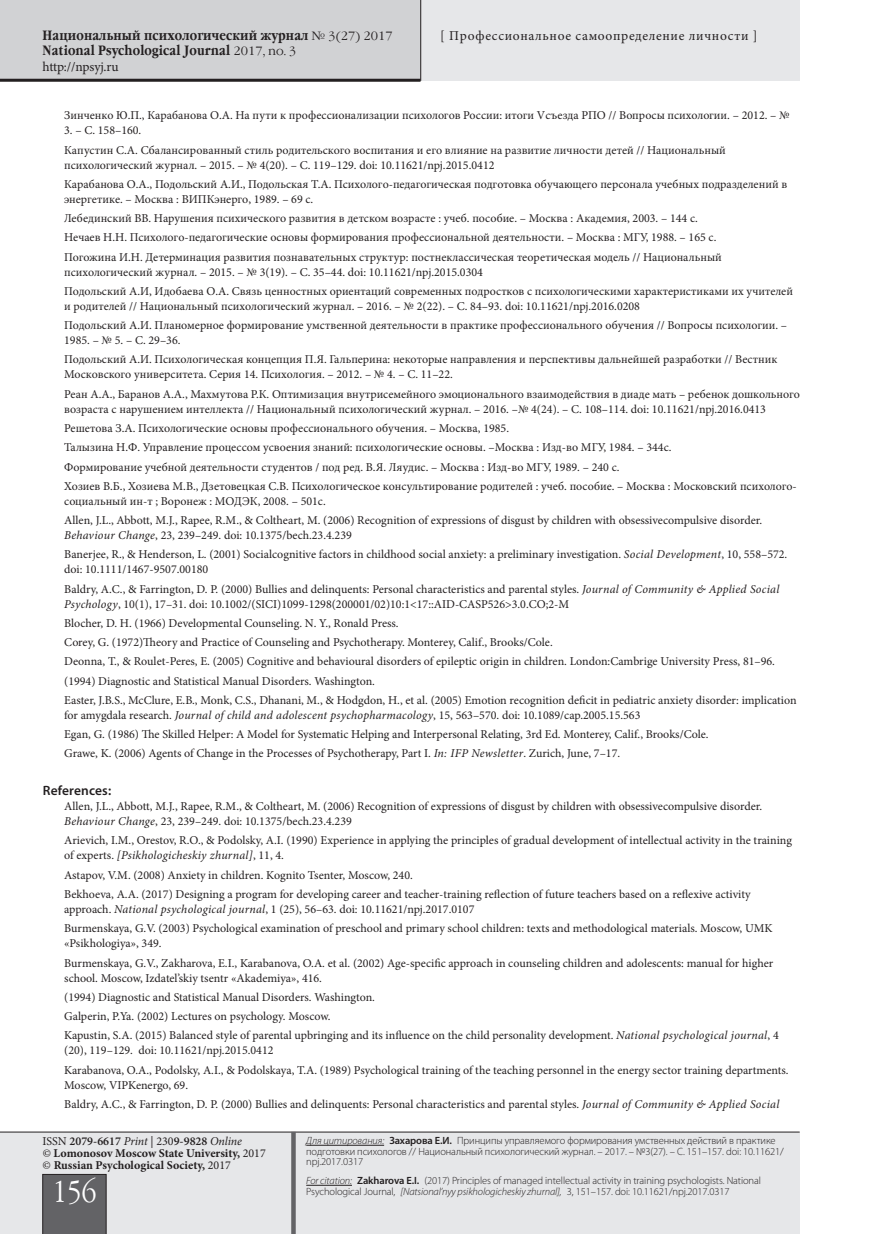
<style>
.page{position:relative;width:872px;height:1234px;background:#fff}
.page>*{position:absolute;margin:0;border:0;box-sizing:border-box;transform-origin:0 0}
.t1{font:30px "Garamond Narrow C";color:#fff}
.t2{font:700 13.5px/15px "Garamond Narrow C";letter-spacing:.01em;color:#231f20}
.t3{font:13.5px "Minion Pro";letter-spacing:.05em;color:#231f20}
.t4{font:13.5px "Minion Pro";letter-spacing:-.015em;color:#231f20}
.SubHeader___2nd_leve{font:600 13.5px "Myriad Pro";letter-spacing:.01em;color:#231f20}
.Reference{font:12px/15px "Minion Pro";color:#231f20}
.t5{font:700 12px/12px "Minion Pro";color:#231f20}
.t6{font:300 10.5px/10.5px "Myriad Pro";letter-spacing:-.01em;color:#231f20}
.s1{font-family:"Garamond C";font-weight:400;font-size:12px}
.s2{font-style:italic}
.s3{font-weight:400}
.s4{font-weight:600}
.s5{font-weight:400;font-style:italic}
</style>
<div class="page">
<div style="left:0;top:0;width:799px;height:81px;background:#e6e7e9"></div>
<div style="left:0;top:0;width:421px;height:79px;background:#d1d2d4"></div>
<div style="left:0;top:1132px;width:799px;height:101px;background:#e6e7e9"></div>
<hr style="left:0;top:1131px;width:799px;height:1px;background:#231f20">
<div style="left:43px;top:1173px;width:63px;height:60px;background:#636366"></div>
<hr style="left:0;top:79px;width:420px;height:3px;background:#231f20">
<div style="left:291px;top:1131px;width:5px;height:102px;background:#636366"></div>
<hr style="left:420px;top:0;width:1px;height:81px;background:#231f20">
<hr style="left:306px;top:1144px;width:78px;height:1px;background:#231f20">
<hr style="left:306px;top:1184px;width:46px;height:1px;background:#231f20">
<p class="t2" style="left:43px;top:28px;width:352px">Национальный психологический журнал <span class="s1">№ 3(27) 2017<br></span>National Psychological Journal <span class="s1">2017, no. 3</span></p>
<p class="t4" style="left:43px;top:57px;width:78px">http://npsyj.ru</p>
<p class="t3" style="left:440px;top:26px;width:319px">[ Профессиональное самоопределение личности ]</p>
<p class="Reference" style="left:64px;top:108px;width:727px">Зинченко Ю.П., Карабанова О.А. На пути к профессионализации психологов России: итоги Vсъезда РПО // Вопросы психологии. – 2012. – №</p>
<p class="Reference" style="left:64px;top:123px;width:79px">3. – С. 158–160.</p>
<p class="Reference" style="left:64px;top:142px;width:663px">Капустин С.А. Сбалансированный стиль родительского воспитания и его влияние на развитие личности детей // Национальный психологический журнал. – 2015. – № 4(20). – С. 119–129. doi: 10.11621/npj.2015.0412</p>
<p class="Reference" style="left:64px;top:176px;width:724px">Карабанова О.А., Подольский А.И., Подольская Т.А. Психолого-педагогическая подготовка обучающего персонала учебных подразделений в энергетике. – Москва : ВИПКэнерго, 1989. – 69 с.</p>
<p class="Reference" style="left:64px;top:211px;width:635px">Лебединский ВВ. Нарушения психического развития в детском возрасте : учеб. пособие. – Москва : Академия, 2003. – 144 с.</p>
<p class="Reference" style="left:64px;top:230px;width:654px">Нечаев Н.Н. Психолого-педагогические основы формирования профессиональной деятельности. – Москва : МГУ, 1988. – 165 с.</p>
<p class="Reference" style="left:64px;top:249px;width:659px">Погожина И.Н. Детерминация развития познавательных структур: постнеклассическая теоретическая модель // Национальный психологический журнал. – 2015. – № 3(19). – С. 35–44. doi: 10.11621/npj.2015.0304</p>
<p class="Reference" style="left:64px;top:283px;width:730px">Подольский А.И, Идобаева О.А. Связь ценностных ориентаций современных подростков с психологическими характеристиками их учителей и родителей // Национальный психологический журнал. – 2016. – № 2(22). – С. 84–93. doi: 10.11621/npj.2016.0208</p>
<p class="Reference" style="left:64px;top:318px;width:724px">Подольский А.И. Планомерное формирование умственной деятельности в практике профессионального обучения // Вопросы психологии. –<br>1985. – № 5. – С. 29–36.</p>
<p class="Reference" style="left:64px;top:352px;width:715px">Подольский А.И. Психологическая концепция П.Я. Гальперина: некоторые направления и перспективы дальнейшей разработки // Вестник<br>Московского университета. Серия 14. Психология. – 2012. – № 4. – С. 11–22.</p>
<p class="Reference" style="left:64px;top:386px;width:737px">Реан А.А., Баранов А.А., Махмутова Р.К. Оптимизация внутрисемейного эмоционального взаимодействия в диаде мать – ребенок дошкольного возраста с нарушением интеллекта // Национальный психологический журнал. – 2016. –№ 4(24). – С. 108–114. doi: 10.11621/npj.2016.0413</p>
<p class="Reference" style="left:64px;top:420px;width:446px">Решетова З.А. Психологические основы профессионального обучения. – Москва, 1985.</p>
<p class="Reference" style="left:64px;top:440px;width:609px">Талызина Н.Ф. Управление процессом усвоения знаний: психологические основы. –Москва : Изд-во МГУ, 1984. – 344с.</p>
<p class="Reference" style="left:64px;top:459px;width:557px">Формирование учебной деятельности студентов / под ред. В.Я. Ляудис. – Москва : Изд-во МГУ, 1989. – 240 с.</p>
<p class="Reference" style="left:64px;top:478px;width:734px">Хозиев В.Б., Хозиева М.В., Дзетовецкая С.В. Психологическое консультирование родителей : учеб. пособие. – Москва : Московский психолого&shy;социальный ин-т ; Воронеж : МОДЭК, 2008. – 501с.</p>
<p class="Reference" style="left:64px;top:512px;width:699px">Allen, J.L., Abbott, M.J., Rapee, R.M., &amp; Coltheart, M. (2006) Recognition of expressions of disgust by children with obsessivecompulsive disorder.<br><span class="s2">Behaviour Change</span>, 23, 239–249. doi: 10.1375/bech.23.4.239</p>
<p class="Reference" style="left:64px;top:547px;width:724px">Banerjee, R., &amp; Henderson, L. (2001) Socialcognitive factors in childhood social anxiety: a preliminary investigation. <span class="s2">Social Development</span>, 10, 558–572. doi: 10.1111/1467-9507.00180</p>
<p class="Reference" style="left:64px;top:581px;width:716px">Baldry, A.C., &amp; Farrington, D. P. (2000) Bullies and delinquents: Personal characteristics and parental styles. <span class="s2">Journal of Community &amp; Applied Social<br>Psychology</span>, 10(1), 17–31. doi: 10.1002/(SICI)1099-1298(200001/02)10:1&lt;17::AID-CASP526&gt;3.0.CO;2-M</p>
<p class="Reference" style="left:64px;top:615px;width:336px">Blocher, D. H. (1966) Developmental Counseling. N. Y., Ronald Press.</p>
<p class="Reference" style="left:64px;top:634px;width:490px">Corey, G. (1972)Theory and Practice of Counseling and Psychotherapy. Monterey, Calif., Brooks/Cole.</p>
<p class="Reference" style="left:64px;top:654px;width:712px">Deonna, T., &amp; Roulet-Peres, E. (2005) Cognitive and behavioural disorders of epileptic origin in children. London:Cambrige University Press, 81–96.</p>
<p class="Reference" style="left:64px;top:673px;width:312px">(1994) Diagnostic and Statistical Manual Disorders. Washington.</p>
<p class="Reference" style="left:64px;top:692px;width:734px">Easter, J.B.S., McClure, E.B., Monk, C.S., Dhanani, M., &amp; Hodgdon, H., et al. (2005) Emotion recognition deficit in pediatric anxiety disorder: implication for amygdala research. <span class="s2">Journal of child and adolescent psychopharmacology</span>, 15, 563–570. doi: 10.1089/cap.2005.15.563</p>
<p class="Reference" style="left:64px;top:726px;width:646px">Egan, G. (1986) The Skilled Helper: A Model for Systematic Helping and Interpersonal Relating, 3rd Ed. Monterey, Calif., Brooks/Cole.</p>
<p class="Reference" style="left:64px;top:746px;width:557px">Grawe, K. (2006) Agents of Change in the Processes of Psychotherapy, Part I. <span class="s2">In: IFP Newsletter</span>. Zurich, June, 7–17.</p>
<p class="SubHeader___2nd_leve" style="left:43px;top:781px;width:70px">References:</p>
<p class="Reference" style="left:64px;top:798px;width:699px">Allen, J.L., Abbott, M.J., Rapee, R.M., &amp; Coltheart, M. (2006) Recognition of expressions of disgust by children with obsessivecompulsive disorder.<br><span class="s2">Behaviour Change</span>, 23, 239–249. doi: 10.1375/bech.23.4.239</p>
<p class="Reference" style="left:64px;top:833px;width:729px">Arievich, I.M., Orestov, R.O., &amp; Podolsky, A.I. (1990) Experience in applying the principles of gradual development of intellectual activity in the training of experts. <span class="s2">[Psikhologicheskiy zhurnal]</span>, 11, 4.</p>
<p class="Reference" style="left:64px;top:867px;width:350px">Astapov, V.M. (2008) Anxiety in children. Kognito Tsenter, Moscow, 240.</p>
<p class="Reference" style="left:64px;top:886px;width:688px">Bekhoeva, A.A. (2017) Designing a program for developing career and teacher-training reflection of future teachers based on a reflexive activity approach. <span class="s2">National psychological journal</span>, 1 (25), 56–63. doi: 10.11621/npj.2017.0107</p>
<p class="Reference" style="left:64px;top:920px;width:710px">Burmenskaya, G.V. (2003) Psychological examination of preschool and primary school children: texts and methodological materials. Moscow, UMK «Psikhologiya», 349.</p>
<p class="Reference" style="left:64px;top:955px;width:710px">Burmenskaya, G.V., Zakharova, E.I., Karabanova, O.A. et al. (2002) Age-specific approach in counseling children and adolescents: manual for higher school. Moscow, Izdatel’skiy tsentr «Akademiya», 416.</p>
<p class="Reference" style="left:64px;top:989px;width:312px">(1994) Diagnostic and Statistical Manual Disorders. Washington.</p>
<p class="Reference" style="left:64px;top:1008px;width:268px">Galperin, P.Ya. (2002) Lectures on psychology. Moscow.</p>
<p class="Reference" style="left:64px;top:1027px;width:716px">Kapustin, S.A. (2015) Balanced style of parental upbringing and its influence on the child personality development. <span class="s2">National psychological journal</span>, 4 (20), 119–129. doi: 10.11621/npj.2015.0412</p>
<p class="Reference" style="left:64px;top:1062px;width:726px">Karabanova, O.A., Podolsky, A.I., &amp; Podolskaya, T.A. (1989) Psychological training of the teaching personnel in the energy sector training departments.<br>Moscow, VIPKenergo, 69.</p>
<p class="Reference" style="left:64px;top:1096px;width:716px">Baldry, A.C., &amp; Farrington, D. P. (2000) Bullies and delinquents: Personal characteristics and parental styles. <span class="s2">Journal of Community &amp; Applied Social</span></p>
<p class="t5" style="left:43px;top:1134px;width:225px"><span class="s3">ISSN</span> <span class="s4">2079-6617</span> <span class="s5">Print</span> <span class="s3">| 230</span><span class="s4">9-9828</span> <span class="s5">Online<br>©</span> Lomonosov Moscow State University, <span class="s3">2017 ©</span> Russian Psychological Society, <span class="s3">2017</span></p>
<h1 class="t1" style="left:52px;top:1175px;width:45px">156</h1>
<p class="t6" style="left:306px;top:1134px;width:479px"><span class="s2">Для цитирования:</span> <span class="s4">Захарова Е.И.</span> Принципы управляемого формирования умственных действий в практике подготовки психологов // Национальный психологический журнал. – 2017. – №3(27). – С. 151–157. doi: 10.11621/ npj.2017.0317</p>
<p class="t6" style="left:306px;top:1174px;width:456px"><span class="s2">For citation:</span> <span class="s4">Zakharova E.I.</span> (2017) Principles of managed intellectual activity in training psychologists. National<br>Psychological Journal, <span class="s2">[Natsional’nyy psikhologicheskiy zhurnal],</span> 3, 151–157. doi: 10.11621/npj.2017.0317</p>
</div>
